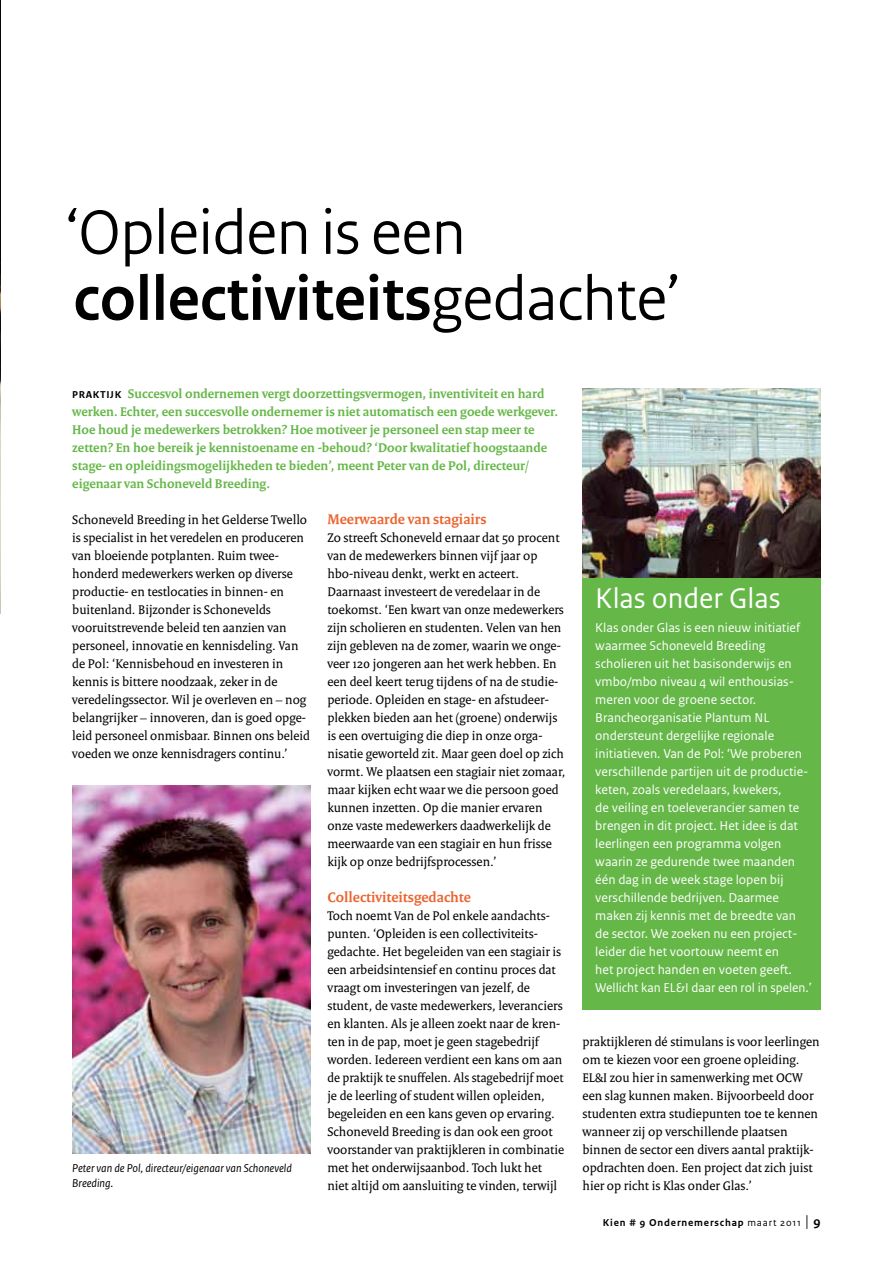
<style>
.page{position:relative;width:893px;height:1263px;background:#fff}
.page>*{position:absolute;margin:0;border:0;box-sizing:border-box;transform-origin:0 0}
.t1{font:66px/66px "Rijksoverheid Sans Heading";color:#000}
.t2{font:30px "Rijksoverheid Sans Text";color:#fff}
.t3{font:700 15px "Rijksoverheid Serif";color:#eb6530}
.t4{font:13.5px/18px "Rijksoverheid Serif";color:#000}
.t5{font:13.5px/18px "Rijksoverheid Sans Text";color:#fff}
.t6{font:700 13.5px/18px "Rijksoverheid Serif";color:#65b748}
.t7{font:italic 12px/15px "Rijksoverheid Sans Text";color:#000}
.t8{font:700 10.5px "Rijksoverheid Sans Text";letter-spacing:.08em;color:#000}
.s1{font-weight:700}
.s2{font-family:"Rijksoverheid Sans Text";font-size:10.5px;color:#000}
.s3{font-weight:400}
.s4{font-weight:400;font-size:16.5px}
.s5{font-size:13.5px}
</style>
<div class="page">
<img style="left:0;top:0;width:1px;height:614px">
<div style="left:583px;top:578px;width:238px;height:432px;background:#65b748"></div>
<img style="left:583px;top:388px;width:238px;height:190px">
<img style="left:72px;top:786px;width:238px;height:368px">
<h1 class="t1" style="left:65px;top:200px;width:617px">‘Opleiden is een <span class="s1">collectiviteits</span>gedachte’</h1>
<p class="t6" style="left:72px;top:384px;width:487px"><span class="s2">PRAKTIJK</span> Succesvol ondernemen vergt doorzettingsvermogen, inventiviteit en hard werken. Echter, een succesvolle ondernemer is niet automatisch een goede werkgever.<br>Hoe houd je medewerkers betrokken? Hoe motiveer je personeel een stap meer te zetten? En hoe bereik je kennistoename en -behoud? ‘Door kwalitatief hoogstaande stage- en opleidingsmogelijkheden te bieden’, meent Peter van de Pol, directeur/ eigenaar van Schoneveld Breeding.</p>
<p class="t4" style="left:72px;top:510px;width:239px">Schoneveld Breeding in het Gelderse Twello is specialist in het veredelen en produceren van bloeiende potplanten. Ruim twee&shy;honderd medewerkers werken op diverse productie- en testlocaties in binnen- en buitenland. Bijzonder is Schonevelds vooruitstrevende beleid ten aanzien van personeel, innovatie en kennisdeling. Van de Pol: ‘Kennisbehoud en investeren in kennis is bittere noodzaak, zeker in de veredelingssector. Wil je overleven en – nog belangrijker – innoveren, dan is goed opge&shy;leid personeel onmisbaar. Binnen ons beleid voeden we onze kennisdragers continu.’</p>
<p class="t3" style="left:327px;top:510px;width:161px">Meerwaarde van stagiairs</p>
<p class="t4" style="left:327px;top:528px;width:240px">Zo streeft Schoneveld ernaar dat 50 procent van de medewerkers binnen vijf jaar op hbo-niveau denkt, werkt en acteert.<br>Daarnaast investeert de veredelaar in de toekomst. ‘Een kwart van onze medewerkers zijn scholieren en studenten. Velen van hen zijn gebleven na de zomer, waarin we onge&shy;veer 120 jongeren aan het werk hebben. En een deel keert terug tijdens of na de studie&shy;periode. Opleiden en stage- en afstudeer&shy;plekken bieden aan het (groene) onderwijs is een overtuiging die diep in onze orga&shy;nisatie geworteld zit. Maar geen doel op zich vormt. We plaatsen een stagiair niet zomaar, maar kijken echt waar we die persoon goed kunnen inzetten. Op die manier ervaren onze vaste medewerkers daadwerkelijk de meerwaarde van een stagiair en hun frisse kijk op onze bedrijfsprocessen.’</p>
<p class="t3" style="left:327px;top:888px;width:145px">Collectiviteitsgedachte</p>
<p class="t4" style="left:327px;top:906px;width:238px">Toch noemt Van de Pol enkele aandachts&shy;punten. ‘Opleiden is een collectiviteits&shy;gedachte. Het begeleiden van een stagiair is een arbeidsintensief en continu proces dat vraagt om investeringen van jezelf, de student, de vaste medewerkers, leveranciers en klanten. Als je alleen zoekt naar de kren&shy;ten in de pap, moet je geen stagebedrijf worden. Iedereen verdient een kans om aan de praktijk te snuffelen. Als stagebedrijf moet je de leerling of student willen opleiden, begeleiden en een kans geven op ervaring.<br>Schoneveld Breeding is dan ook een groot voorstander van praktijkleren in combinatie met het onderwijsaanbod. Toch lukt het niet altijd om aansluiting te vinden, terwijl</p>
<p class="t7" style="left:72px;top:1161px;width:221px">Peter van de Pol, directeur/eigenaar van Schoneveld<br>Breeding.</p>
<h2 class="t2" style="left:595px;top:581px;width:187px">Klas onder Glas</h2>
<p class="t5" style="left:595px;top:619px;width:218px">Klas onder Glas is een nieuw initiatief waarmee Schoneveld Breeding scholieren uit het basisonderwijs en vmbo/mbo niveau 4 wil enthousias&shy;meren voor de groene sector.<br>Brancheorganisatie Plantum NL ondersteunt dergelijke regionale initiatieven. Van de Pol: ‘We proberen verschillende partijen uit de productie&shy;keten, zoals veredelaars, kwekers,<br>de veiling en toeleverancier samen te brengen in dit project. Het idee is dat leerlingen een programma volgen waarin ze gedurende twee maanden één dag in de week stage lopen bij verschillende bedrijven. Daarmee maken zij kennis met de breedte van de sector. We zoeken nu een project&shy;leider die het voortouw neemt en<br>het project handen en voeten geeft.<br>Wellicht kan EL&amp;I daar een rol in spelen.’</p>
<p class="t4" style="left:583px;top:1032px;width:239px">praktijkleren dé stimulans is voor leerlingen om te kiezen voor een groene opleiding.<br>EL&amp;I zou hier in samenwerking met OCW een slag kunnen maken. Bijvoorbeeld door studenten extra studiepunten toe te kennen wanneer zij op verschillende plaatsen binnen de sector een divers aantal praktijk&shy;opdrachten doen. Een project dat zich juist hier op richt is Klas onder Glas.’</p>
<p class="t8" style="left:603px;top:1216px;width:219px">Kien # 9 Ondernemerschap <span class="s3">maart 2011</span> <span class="s4">|</span> <span class="s5">9</span></p>
</div>
